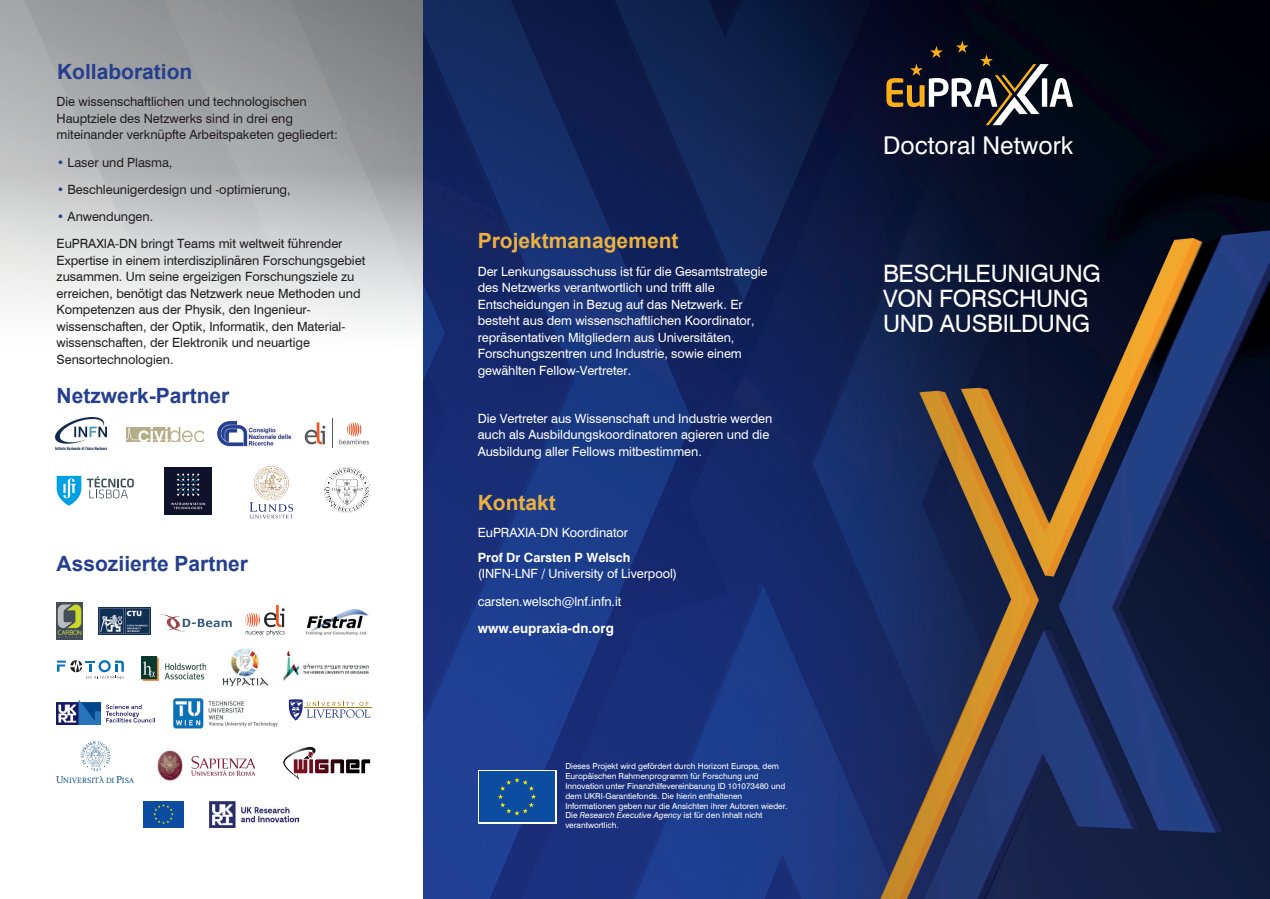
<style>
.page{position:relative;width:1270px;height:899px;background:#fff}
.page>*{position:absolute;margin:0;border:0;box-sizing:border-box;transform-origin:0 0}
.t1{font:24.45px "Swiss 721 BT";color:#fff}
.t2{font:24px/24.6px "Swiss 721 BT";letter-spacing:-.01em;color:#fff}
.body_copy_white{font:700 21px "Arial";color:#253f8e}
.body_copy_white-2{font:700 21px "Arial";color:#ecb041}
.body_copy_white-3{font:700 13.5px "Swiss 721 BT";color:#fff}
.body_copy_white-4{font:12.75px/16.5px "Swiss 721 BT";letter-spacing:-.005em;color:#231f20}
.body_copy_white-5{font:12.75px/16.5px "Swiss 721 BT";letter-spacing:-.005em;color:#fff}
.t3{font:10.35px "Sylfaen";color:#054779}
.t4{font:8.25px/9.9px "Swiss 721 BT";color:#fff}
.t5{font:7.8px "Sylfaen";letter-spacing:.025em;color:#054779}
.s1{color:#253f8e}
.s2{font-family:"Swis 721 BT"}
.s3{font-weight:700}
.s4{font-style:italic}
</style>
<div class="page">
<img style="left:0;top:0;width:1270px;height:899px">
<div style="left:0;top:424px;width:424px;height:475px;background:#fff"></div>
<svg style="left:0;top:76px;width:424px;height:348px"></svg>
<svg style="left:886px;top:41px;width:187px;height:84px;background:#36353b"></svg>
<div style="left:478px;top:770px;width:78px;height:53px;background:#0d4da1"></div>
<svg style="left:498px;top:778px;width:38px;height:38px"></svg>
<img style="left:127px;top:428px;width:77px;height:13px">
<img style="left:217px;top:419px;width:77px;height:28px">
<svg style="left:305px;top:422px;width:20px;height:22px"></svg>
<svg style="left:339px;top:422px;width:30px;height:22px"></svg>
<svg style="left:332px;top:419px;width:1px;height:29px"></svg>
<img style="left:249px;top:466px;width:45px;height:53px">
<img style="left:325px;top:468px;width:45px;height:45px">
<div style="left:165px;top:467px;width:47px;height:48px;background:#10112a"></div>
<svg style="left:171px;top:503px;width:34px;height:6px"></svg>
<svg style="left:177px;top:474px;width:22px;height:22px"></svg>
<svg style="left:87px;top:476px;width:47px;height:22px"></svg>
<svg style="left:57px;top:476px;width:24px;height:30px"></svg>
<hr style="left:304px;top:708px;width:68px;height:1px;background:#a17203">
<svg style="left:289px;top:699px;width:81px;height:22px"></svg>
<img style="left:57px;top:603px;width:26px;height:36px">
<img style="left:98px;top:608px;width:52px;height:26px">
<img style="left:305px;top:609px;width:64px;height:27px">
<svg style="left:57px;top:660px;width:67px;height:19px"></svg>
<img style="left:283px;top:651px;width:86px;height:30px">
<img style="left:141px;top:656px;width:65px;height:24px">
<img style="left:222px;top:648px;width:47px;height:38px">
<svg style="left:81px;top:741px;width:29px;height:37px"></svg>
<img style="left:245px;top:605px;width:40px;height:31px">
<img style="left:57px;top:699px;width:98px;height:26px">
<img style="left:157px;top:750px;width:99px;height:31px">
<img style="left:173px;top:698px;width:105px;height:31px">
<img style="left:283px;top:746px;width:88px;height:34px">
<img style="left:160px;top:614px;width:72px;height:17px">
<svg style="left:183px;top:801px;width:1px;height:27px"></svg>
<div style="left:143px;top:801px;width:40px;height:27px;background:#0d4da1"></div>
<svg style="left:153px;top:804px;width:21px;height:20px"></svg>
<img style="left:210px;top:801px;width:88px;height:26px">
<img style="left:55px;top:418px;width:51px;height:32px">
<svg style="left:0;top:0;width:4px;height:5px"></svg>
<svg style="left:1265px;top:0;width:5px;height:5px"></svg>
<svg style="left:1265px;top:896px;width:5px;height:3px"></svg>
<p class="body_copy_white" style="left:57px;top:57px;width:137px">Kollaboration</p>
<p class="body_copy_white-4" style="left:57px;top:94px;width:283px">Die wissenschaftlichen und technologischen<br>Hauptziele des Netzwerks sind in drei eng miteinander verknüpfte Arbeitspaketen gegliedert:</p>
<p class="body_copy_white-4" style="left:57px;top:154px;width:117px"><span class="s1">•</span> Laser und Plasma,</p>
<p class="body_copy_white-4" style="left:57px;top:181px;width:235px"><span class="s1">•</span> Beschleunigerdesign und -optimierung,</p>
<p class="body_copy_white-4" style="left:57px;top:208px;width:98px"><span class="s1">•</span> Anwendungen.</p>
<p class="body_copy_white-4" style="left:57px;top:235px;width:310px">EuPRAXIA-DN bringt Teams mit weltweit führender Expertise in einem interdisziplinären Forschungsgebiet zusammen. Um seine ergeizigen Forschungsziele zu erreichen, benötigt das Netzwerk neue Methoden und Kompetenzen aus der Physik, den Ingenieur&shy;wissenschaften, der Optik, Informatik, den Material&shy;wissenschaften, der Elektronik und neuartige Sensortechnologien.</p>
<p class="body_copy_white" style="left:57px;top:381px;width:174px">Netzwerk-Partner</p>
<p class="body_copy_white" style="left:57px;top:549px;width:193px">Assoziierte Partner</p>
<p class="t3" style="left:56px;top:773px;width:9px">U</p>
<p class="t3" style="left:116px;top:773px;width:8px">P</p>
<p class="t5" style="left:63px;top:775px;width:73px">NIVERSITA DI ISA</p>
<p class="body_copy_white-2" style="left:478px;top:226px;width:202px">Projektmanagement</p>
<p class="body_copy_white-5" style="left:478px;top:263px;width:291px">Der Lenkungsausschuss ist für die Gesamtstrategie des Netzwerks verantwortlich und trifft alle Entscheidungen <span class="s2">in Bezug auf das Netzwerk</span>. Er besteht aus dem wissenschaftlichen Koordinator, repräsentativen Mitgliedern aus Universitäten, Forschungszentren und Industrie, sowie einem gewählten Fellow-Vertreter.</p>
<p class="body_copy_white-5" style="left:478px;top:410px;width:296px">Die Vertreter aus Wissenschaft und Industrie werden auch als Ausbildungskoordinatoren agieren und die<br>Ausbildung aller Fellows mitbestimmen.</p>
<p class="body_copy_white-2" style="left:478px;top:487px;width:80px">Kontakt</p>
<p class="body_copy_white-5" style="left:478px;top:520px;width:154px;line-height:24.6px">EuPRAXIA-DN Koordinator<br><span class="s3">Prof Dr Carsten P Welsch</span></p>
<p class="body_copy_white-5" style="left:478px;top:560px;width:201px;line-height:27.5px">(INFN-LNF / University of Liverpool) carsten.welsch@lnf.infn.it</p>
<p class="body_copy_white-3" style="left:478px;top:620px;width:138px">www.eupraxia-dn.org</p>
<p class="t4" style="left:565px;top:761px;width:224px">Dieses Projekt wird gefördert durch Horizont Europa, dem Europäischen Rahmenprogramm für Forschung und Innovation unter Finanzhilfevereinbarung ID 101073480 und dem UKRI-Garantiefonds. Die hierin enthaltenen Informationen geben nur die Ansichten ihrer Autoren wieder.<br>Die <span class="s4">Research Executive Agency</span> ist für den Inhalt nicht verantwortlich.</p>
<p class="t1" style="left:883px;top:131px;width:192px">Doctoral Network</p>
<p class="t2" style="left:883px;top:261px;width:219px">BESCHLEUNIGUNG<br>VON FORSCHUNG<br>UND AUSBILDUNG</p>
</div>
